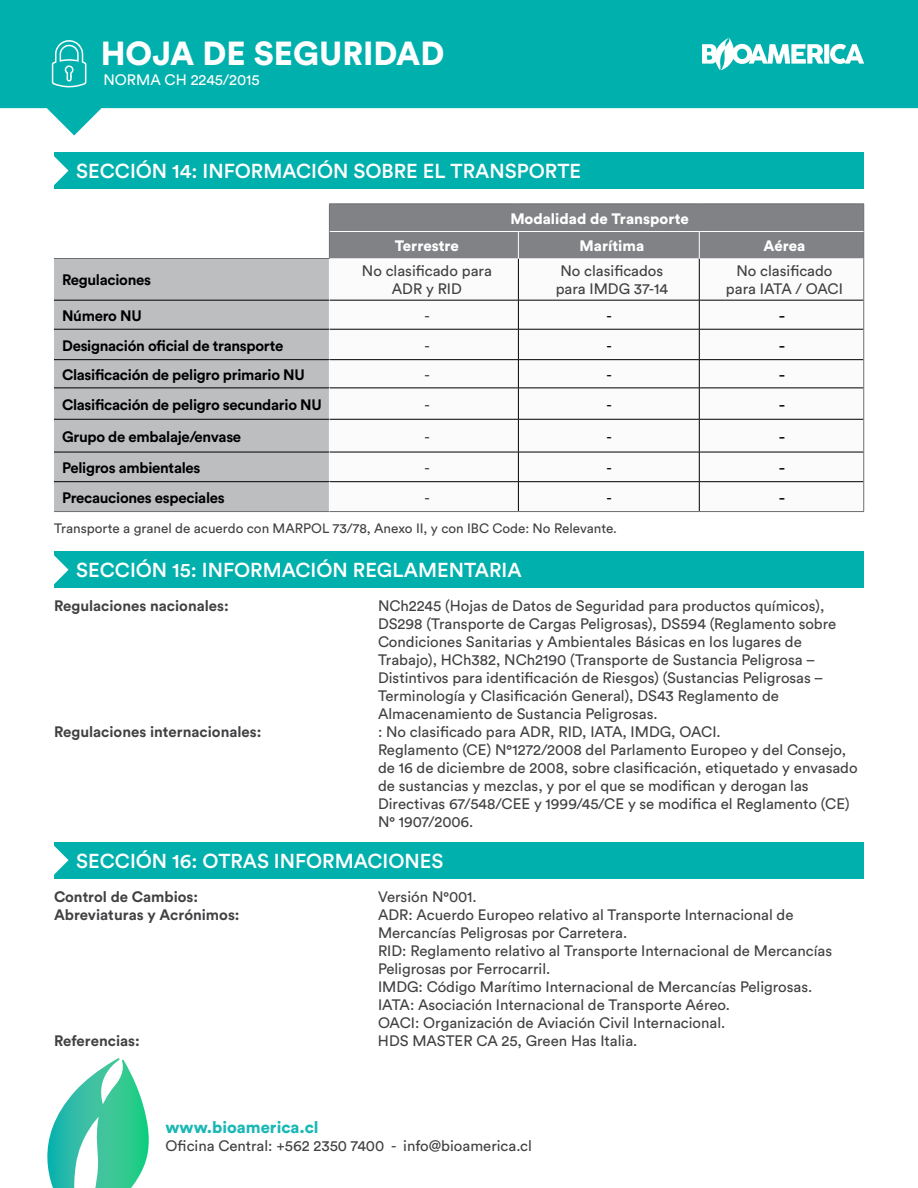
<style>
.page{position:relative;width:918px;height:1188px;background:#fff}
.page>*{position:absolute;margin:0;border:0;box-sizing:border-box;transform-origin:0 0}
.t1{font:900 33px "Circular Std";color:#fff}
.t2{font:500 20.1px "Circular Std";color:#fff}
.t3{font:18px "Circular Std";color:#000}
.t4{font:900 16.5px "Circular Std";color:#1ab8b5}
.t5{font:15px/18px "Circular Std";color:#414042}
.t6{font:700 15px "Circular Std";letter-spacing:-.02em;color:#000}
.t7{font:700 15px "Circular Std";color:#414042}
.t8{font:900 15px "Circular Std";color:#fff}
.t9{font:15px "Circular Std";color:#fff}
.t10{font:15px "Circular Std";color:#000}
.t11{font:13.5px "Circular Std";color:#414042}
</style>
<div class="page">
<svg style="left:47px;top:1058px;width:102px;height:130px"></svg>
<svg style="left:0;top:0;width:918px;height:136px;fill:#00b0ad"></svg>
<svg style="left:702px;top:38px;width:162px;height:32px"></svg>
<svg style="left:51px;top:39px;width:36px;height:49px;background:#32bfbd"></svg>
<div style="left:54px;top:551px;width:810px;height:37px;background:#00b0ad"></div>
<svg style="left:54px;top:555px;width:15px;height:29px"></svg>
<div style="left:54px;top:152px;width:810px;height:37px;background:#00b0ad"></div>
<svg style="left:54px;top:156px;width:15px;height:29px"></svg>
<div style="left:54px;top:259px;width:275px;height:252px;background:#bcbec0"></div>
<svg style="left:330px;top:259px;width:533px;height:252px"></svg>
<hr style="left:518px;top:259px;width:1px;height:41px;background:#000">
<hr style="left:699px;top:259px;width:1px;height:41px;background:#000">
<svg style="left:518px;top:301px;width:1px;height:28px"></svg>
<svg style="left:699px;top:301px;width:1px;height:28px"></svg>
<hr style="left:518px;top:329px;width:1px;height:30px;background:#000">
<hr style="left:699px;top:329px;width:1px;height:30px;background:#000">
<svg style="left:518px;top:360px;width:1px;height:28px"></svg>
<svg style="left:699px;top:360px;width:1px;height:28px"></svg>
<hr style="left:518px;top:388px;width:1px;height:31px;background:#000">
<hr style="left:699px;top:388px;width:1px;height:31px;background:#000">
<hr style="left:518px;top:420px;width:1px;height:32px;background:#000">
<hr style="left:699px;top:420px;width:1px;height:32px;background:#000">
<svg style="left:518px;top:453px;width:1px;height:58px"></svg>
<svg style="left:699px;top:453px;width:1px;height:58px"></svg>
<hr style="left:54px;top:258px;width:276px;height:1px;background:#6d6e71">
<hr style="left:329px;top:300px;width:189px;height:1px;background:#000">
<hr style="left:518px;top:300px;width:181px;height:1px;background:#000">
<hr style="left:699px;top:300px;width:164px;height:1px;background:#000">
<hr style="left:329px;top:329px;width:189px;height:1px;background:#000">
<hr style="left:518px;top:329px;width:181px;height:1px;background:#000">
<hr style="left:699px;top:329px;width:164px;height:1px;background:#000">
<hr style="left:329px;top:359px;width:189px;height:1px;background:#000">
<hr style="left:518px;top:359px;width:181px;height:1px;background:#000">
<hr style="left:699px;top:359px;width:164px;height:1px;background:#000">
<hr style="left:329px;top:388px;width:189px;height:1px;background:#000">
<hr style="left:518px;top:388px;width:181px;height:1px;background:#000">
<hr style="left:699px;top:388px;width:164px;height:1px;background:#000">
<hr style="left:329px;top:419px;width:189px;height:1px;background:#000">
<hr style="left:518px;top:419px;width:181px;height:1px;background:#000">
<hr style="left:699px;top:419px;width:164px;height:1px;background:#000">
<hr style="left:329px;top:452px;width:189px;height:1px;background:#000">
<hr style="left:518px;top:452px;width:181px;height:1px;background:#000">
<hr style="left:699px;top:452px;width:164px;height:1px;background:#000">
<hr style="left:329px;top:481px;width:189px;height:1px;background:#000">
<hr style="left:518px;top:481px;width:181px;height:1px;background:#000">
<hr style="left:699px;top:481px;width:164px;height:1px;background:#000">
<hr style="left:863px;top:259px;width:1px;height:41px;background:#6d6e71">
<svg style="left:863px;top:300px;width:1px;height:29px"></svg>
<hr style="left:863px;top:329px;width:1px;height:31px;background:#6d6e71">
<svg style="left:863px;top:360px;width:1px;height:28px"></svg>
<hr style="left:863px;top:388px;width:1px;height:31px;background:#6d6e71">
<hr style="left:863px;top:419px;width:1px;height:33px;background:#6d6e71">
<hr style="left:863px;top:452px;width:1px;height:30px;background:#6d6e71">
<svg style="left:863px;top:482px;width:1px;height:29px"></svg>
<div style="left:329px;top:204px;width:535px;height:55px;background:#808285"></div>
<hr style="left:518px;top:204px;width:181px;height:1px;background:#6d6e71">
<hr style="left:699px;top:204px;width:165px;height:1px;background:#6d6e71">
<hr style="left:54px;top:300px;width:275px;height:1px;background:#000">
<hr style="left:54px;top:329px;width:275px;height:1px;background:#000">
<hr style="left:329px;top:329px;width:1px;height:30px;background:#fff">
<hr style="left:54px;top:359px;width:275px;height:1px;background:#000">
<hr style="left:54px;top:388px;width:275px;height:1px;background:#000">
<hr style="left:329px;top:388px;width:1px;height:31px;background:#fff">
<hr style="left:54px;top:419px;width:275px;height:1px;background:#000">
<hr style="left:54px;top:452px;width:275px;height:1px;background:#000">
<hr style="left:54px;top:481px;width:275px;height:1px;background:#000">
<hr style="left:54px;top:511px;width:275px;height:1px;background:#6d6e71">
<hr style="left:329px;top:511px;width:189px;height:1px;background:#6d6e71">
<hr style="left:518px;top:511px;width:181px;height:1px;background:#6d6e71">
<hr style="left:699px;top:511px;width:165px;height:1px;background:#6d6e71">
<div style="left:54px;top:842px;width:810px;height:36px;background:#00b0ad"></div>
<svg style="left:54px;top:845px;width:15px;height:34px"></svg>
<h1 class="t1" style="left:101px;top:31px;width:345px">HOJA DE SEGURIDAD</h1>
<p class="t9" style="left:104px;top:70px;width:158px">NORMA CH 2245/2015</p>
<h2 class="t2" style="left:76px;top:158px;width:507px">SECCIÓN 14: INFORMACIÓN SOBRE EL TRANSPORTE</h2>
<p class="t8" style="left:510px;top:208px;width:180px">Modalidad de Transporte</p>
<p class="t8" style="left:395px;top:236px;width:66px">Terrestre</p>
<p class="t8" style="left:579px;top:236px;width:66px">Marítima</p>
<p class="t8" style="left:764px;top:236px;width:43px">Aérea</p>
<p class="t6" style="left:62px;top:270px;width:91px">Regulaciones</p>
<p class="t5" style="left:362px;top:262px;width:131px;text-align:center">No clasificado para<br>ADR y RID</p>
<p class="t5" style="left:556px;top:262px;width:114px;text-align:center">No clasificados para IMDG 37-14</p>
<p class="t5" style="left:726px;top:262px;width:119px;text-align:center">No clasificado para IATA / OACI</p>
<p class="t6" style="left:62px;top:306px;width:81px">Número NU</p>
<p class="t5" style="left:425px;top:306px;width:7px">-</p>
<p class="t10" style="left:606px;top:306px;width:7px">-</p>
<p class="t3" style="left:779px;top:305px;width:8px">-</p>
<p class="t6" style="left:62px;top:336px;width:223px">Designación oficial de transporte</p>
<p class="t5" style="left:425px;top:336px;width:7px">-</p>
<p class="t10" style="left:607px;top:336px;width:7px">-</p>
<p class="t3" style="left:779px;top:334px;width:8px">-</p>
<p class="t6" style="left:62px;top:365px;width:244px">Clasificación de peligro primario NU</p>
<p class="t5" style="left:425px;top:365px;width:7px">-</p>
<p class="t10" style="left:607px;top:365px;width:7px">-</p>
<p class="t3" style="left:779px;top:364px;width:8px">-</p>
<p class="t6" style="left:62px;top:395px;width:261px">Clasificación de peligro secundario NU</p>
<p class="t5" style="left:425px;top:395px;width:7px">-</p>
<p class="t10" style="left:607px;top:395px;width:7px">-</p>
<p class="t3" style="left:779px;top:394px;width:8px">-</p>
<p class="t6" style="left:62px;top:427px;width:181px">Grupo de embalaje/envase</p>
<p class="t5" style="left:425px;top:427px;width:7px">-</p>
<p class="t10" style="left:607px;top:427px;width:7px">-</p>
<p class="t3" style="left:779px;top:426px;width:8px">-</p>
<p class="t6" style="left:62px;top:458px;width:140px">Peligros ambientales</p>
<p class="t5" style="left:425px;top:458px;width:7px">-</p>
<p class="t10" style="left:607px;top:459px;width:7px">-</p>
<p class="t3" style="left:779px;top:457px;width:8px">-</p>
<p class="t6" style="left:62px;top:488px;width:164px">Precauciones especiales</p>
<p class="t5" style="left:425px;top:488px;width:7px">-</p>
<p class="t10" style="left:607px;top:488px;width:7px">-</p>
<p class="t3" style="left:779px;top:487px;width:8px">-</p>
<p class="t11" style="left:54px;top:520px;width:565px">Transporte a granel de acuerdo con MARPOL 73/78, Anexo II, y con IBC Code: No Relevante.</p>
<h2 class="t2" style="left:76px;top:558px;width:447px">SECCIÓN 15: INFORMACIÓN REGLAMENTARIA</h2>
<p class="t7" style="left:54px;top:596px;width:176px">Regulaciones nacionales:</p>
<p class="t5" style="left:378px;top:597px;width:460px">NCh2245 (Hojas de Datos de Seguridad para productos químicos), DS298 (Transporte de Cargas Peligrosas), DS594 (Reglamento sobre Condiciones Sanitarias y Ambientales Básicas en los lugares de Trabajo), HCh382, NCh2190 (Transporte de Sustancia Peligrosa – Distintivos para identificación de Riesgos) (Sustancias Peligrosas – Terminología y Clasificación General), DS43 Reglamento de Almacenamiento de Sustancia Peligrosas.</p>
<p class="t7" style="left:54px;top:722px;width:209px">Regulaciones internacionales:</p>
<p class="t5" style="left:378px;top:723px;width:481px">: No clasificado para ADR, RID, IATA, IMDG, OACI.<br>Reglamento (CE) N°1272/2008 del Parlamento Europeo y del Consejo, de 16 de diciembre de 2008, sobre clasificación, etiquetado y envasado de sustancias y mezclas, y por el que se modifican y derogan las Directivas 67/548/CEE y 1999/45/CE y se modifica el Reglamento (CE)<br>N° 1907/2006.</p>
<h2 class="t2" style="left:76px;top:848px;width:369px">SECCIÓN 16: OTRAS INFORMACIONES</h2>
<p class="t7" style="left:54px;top:887px;width:146px">Control de Cambios:</p>
<p class="t5" style="left:378px;top:887px;width:100px">Versión N°001.</p>
<p class="t7" style="left:54px;top:905px;width:187px">Abreviaturas y Acrónimos:</p>
<p class="t5" style="left:378px;top:905px;width:456px">ADR: Acuerdo Europeo relativo al Transporte Internacional de Mercancías Peligrosas por Carretera.<br>RID: Reglamento relativo al Transporte Internacional de Mercancías Peligrosas por Ferrocarril.<br>IMDG: Código Marítimo Internacional de Mercancías Peligrosas.<br>IATA: Asociación Internacional de Transporte Aéreo.<br>OACI: Organización de Aviación Civil Internacional.</p>
<p class="t7" style="left:54px;top:1031px;width:87px">Referencias:</p>
<p class="t5" style="left:378px;top:1031px;width:261px">HDS MASTER CA 25, Green Has Italia.</p>
<p class="t4" style="left:166px;top:1117px;width:155px">www.bioamerica.cl</p>
<p class="t5" style="left:166px;top:1137px;width:368px">Oficina Central: +562 2350 7400 - info@bioamerica.cl</p>
</div>
